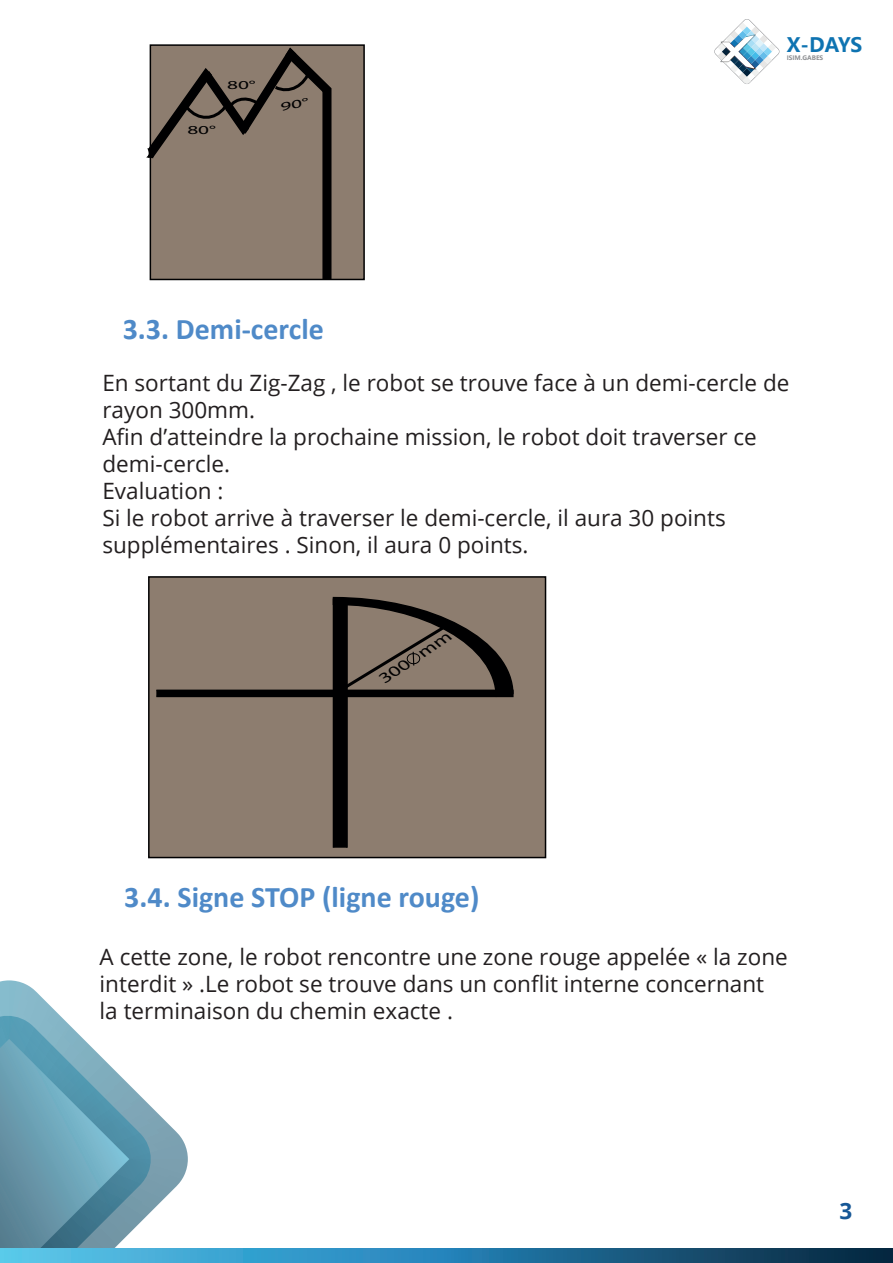
<style>
.page{position:relative;width:893px;height:1263px;background:#fff}
.page>*{position:absolute;margin:0;border:0;box-sizing:border-box;transform-origin:0 0}
.t1{font:700 30px "Calibri";color:#4f8ac8}
.t2{font:22.5px/27px "Open Sans";color:#231f20}
.t3{font:700 22.5px "Open Sans";color:#165796}
.t4{font:700 19.8px "Microsoft Ya Hei UI";color:#0e73b1}
.t5{font:italic 16.05px "Myriad Pro";color:#000001;scale:1.34 1}
.t6{font:12.15px "Myriad Pro";color:#000001;scale:1.74 1}
.t7{font:700 6.15px "Microsoft Ya Hei UI";color:#8b8d90}
</style>
<div class="page">
<div style="left:150px;top:44px;width:215px;height:236px;background:#8d7d6f;border:2px solid #000001"></div>
<div style="left:322px;top:88px;width:9px;height:192px;background:#000001;border:2px solid #000001"></div>
<div style="left:148px;top:576px;width:398px;height:282px;background:#8d7d6f;border:2px solid #000001"></div>
<div style="left:156px;top:690px;width:358px;height:7px;background:#000001"></div>
<div style="left:333px;top:598px;width:15px;height:250px;background:#000001;border:2px solid #000001"></div>
<svg style="left:332px;top:596px;width:182px;height:102px"></svg>
<svg style="left:1px;top:980px;width:187px;height:269px"></svg>
<svg style="left:0;top:1249px;width:893px;height:14px;background:#2a7ba4"></svg>
<svg style="left:714px;top:19px;width:66px;height:65px"></svg>
<svg style="left:146px;top:46px;width:186px;height:113px"></svg>
<p class="t4" style="left:787px;top:31px;width:77px">X-DAYS</p>
<p class="t6" style="left:227px;top:77px;width:18px">80°</p>
<p class="t6" style="left:187px;top:122px;width:18px">80°</p>
<h1 class="t1" style="left:123px;top:307px;width:203px">3.3. Demi-cercle</h1>
<p class="t7" style="left:787px;top:53px;width:38px">ISIM.GABES</p>
<p class="t2" style="left:102px;top:368px;width:689px">En sortant du Zig-Zag , le robot se trouve face à un demi-cercle de rayon 300mm.<br>Afin d’atteindre la prochaine mission, le robot doit traverser ce demi-cercle.<br>Evaluation :<br>Si le robot arrive à traverser le demi-cercle, il aura 30 points supplémentaires . Sinon, il aura 0 points.</p>
<p class="t5" style="left:376px;top:672px;width:63px;rotate:-34deg">300 mm</p>
<h1 class="t1" style="left:124px;top:876px;width:357px">3.4. Signe STOP (ligne rouge)</h1>
<p class="t2" style="left:100px;top:943px;width:690px">A cette zone, le robot rencontre une zone rouge appelée « la zone interdit » .Le robot se trouve dans un conflit interne concernant la terminaison du chemin exacte .</p>
<p class="t3" style="left:839px;top:1195px;width:14px">3</p>
</div>
